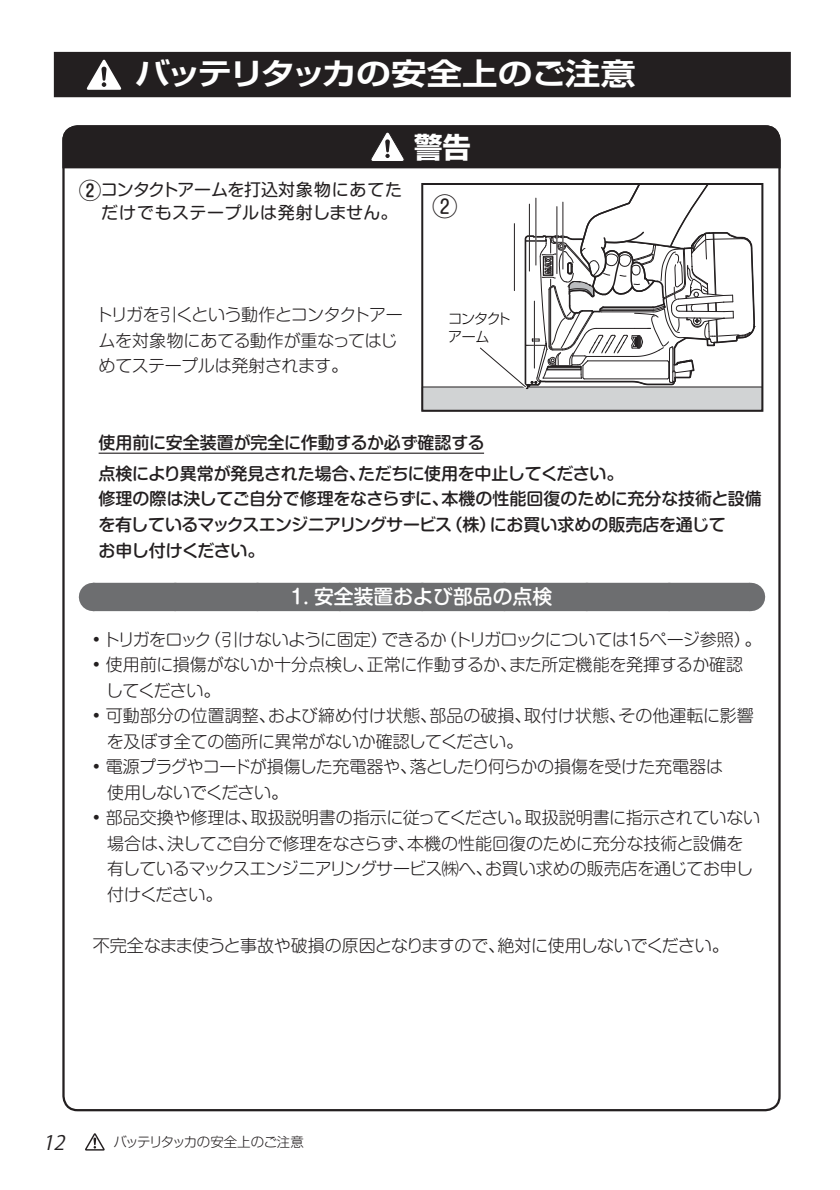
<style>
.page{position:relative;width:840px;height:1190px;background:#fff}
.page>*{position:absolute;margin:0;border:0;box-sizing:border-box;transform-origin:0 0}
.t1{font:30.2px "Shin Go Pro De Bold 90 msp RKSJ H";letter-spacing:-.045em;color:#fff;scale:1.18 1}
.t2{font:28.4px "Shin Go Pro Bold 90 msp RKSJ H";color:#fff}
.t3{font:25.6px "Shin M Go Pro Regular 90 msp RKSJ H";color:#231f20}
.t4{font:19.8px "Shin M Go Pro Medium 90 msp RKSJ H";color:#fff}
.t5{font:17px/25.6px "Shin M Go Pro Light 90 msp RKSJ H";letter-spacing:-.02em;color:#231f20}
.t6{font:17px/25.8px "Shin M Go Pro Medium 90 msp RKSJ H";letter-spacing:-.015em;color:#231f20}
.t7{font:17px/25.6px "Shin M Go Pro Light 90 msp RKSJ H";color:#231f20}
.t8{font:17px/22.6px "Shin M Go Pro Regular 90 msp RKSJ H";letter-spacing:.015em;color:#231f20;text-align:right}
.t9{font:14px/18px "Shin Go Pro Light 90 msp RKSJ H";letter-spacing:-.065em;color:#050100}
.t10{font:13.4px "Shin M Go Pro Light 90 msp RKSJ H";letter-spacing:-.03em;color:#231f20}
.s1{font-family:"Shin M Go Pro Medium 90 msp RKSJ H";font-size:22.6px}
.s2{font-family:"Shin M Go Pro Regular 90 msp RKSJ H"}
.s3{font-family:"Koz Go Pro Regular 90 msp RKSJ H";font-style:italic;font-size:19.8px}
</style>
<div class="page">
<div style="left:54px;top:52px;width:737px;height:45px;background:#231f20"></div>
<svg style="left:86px;top:59px;width:36px;height:31px"></svg>
<hr style="left:99px;top:453px;width:385px;height:1px;background:#231f20">
<svg style="left:750px;top:583px;width:1px;height:28px"></svg>
<div style="left:93px;top:583px;width:657px;height:28px;background:#6d6e70"></div>
<div style="left:422px;top:387px;width:340px;height:24px;background:#d1d3d4"></div>
<svg style="left:476px;top:186px;width:279px;height:204px"></svg>
<hr style="left:514px;top:224px;width:1px;height:67px;background:#231f20">
<hr style="left:535px;top:198px;width:1px;height:67px;background:#231f20">
<hr style="left:534px;top:301px;width:1px;height:67px;background:#231f20">
<hr style="left:529px;top:204px;width:1px;height:67px;background:#231f20">
<hr style="left:556px;top:207px;width:1px;height:67px;background:#231f20">
<hr style="left:562px;top:202px;width:1px;height:67px;background:#231f20">
<div style="left:421px;top:183px;width:342px;height:229px;border:2px solid #231f20"></div>
<svg style="left:62px;top:125px;width:719px;height:45px;background:#2f2b2c"></svg>
<svg style="left:85px;top:1133px;width:20px;height:18px"></svg>
<h1 class="t1" style="left:135px;top:63px;width:426px">バッテリタッカの安全上のご注意</h1>
<p class="t8" style="left:79px;top:181px;width:325px"><span class="s1">②</span>コンタクトアームを打込対象物にあてただけでもステープルは発射しません。</p>
<h2 class="t2" style="left:414px;top:136px;width:58px">警告</h2>
<h3 class="t3" style="left:432px;top:197px;width:27px">②</h3>
<p class="t5" style="left:96px;top:304px;width:309px">トリガを引くという動作とコンタクトアームを対象物にあてる動作が重なってはじめてステープルは発射されます。</p>
<p class="t9" style="left:448px;top:311px;width:64px">コンタクトアーム</p>
<p class="t6" style="left:99px;top:429px;width:526px;line-height:31.2px">使用前に安全装置が完全に作動するか必ず確認する<br>点検により異常が発見された場合、ただちに使用を中止してください。</p>
<p class="t6" style="left:98px;top:488px;width:665px">修理の際は決してご自分で修理をなさらずに、本機の性能回復のために充分な技術と設備を有しているマックスエンジニアリングサービス（株）にお買い求めの販売店を通じて<br>お申し付けください。</p>
<p class="t4" style="left:291px;top:589px;width:263px">1. 安全装置および部品の点検</p>
<p class="t5" style="left:93px;top:629px;width:670px"><span class="s2">•</span> トリガをロック（引けないように固定）できるか（トリガロックについては15ページ参照）。</p>
<p class="t5" style="left:106px;top:654px;width:638px;text-indent:-13px"><span class="s2">•</span> 使用前に損傷がないか十分点検し、正常に作動するか、また所定機能を発揮するか確認してください。</p>
<p class="t7" style="left:107px;top:705px;width:648px;text-indent:-14px"><span class="s2">•</span> 可動部分の位置調整、および締め付け状態、部品の破損、取付け状態、その他運転に影響を及ぼす全ての箇所に異常がないか確認してください。</p>
<p class="t5" style="left:107px;top:756px;width:617px;text-indent:-14px"><span class="s2">•</span> 電源プラグやコードが損傷した充電器や、落としたり何らかの損傷を受けた充電器は使用しないでください。</p>
<p class="t5" style="left:107px;top:807px;width:655px;text-indent:-14px"><span class="s2">•</span> 部品交換や修理は、取扱説明書の指示に従ってください。取扱説明書に指示されていない場合は、決してご自分で修理をなさらず、本機の性能回復のために充分な技術と設備を有しているマックスエンジニアリングサービス㈱へ、お買い求めの販売店を通じてお申し付けください。</p>
<p class="t5" style="left:93px;top:935px;width:637px">不完全なまま使うと事故や破損の原因となりますので、絶対に使用しないでください。</p>
<p class="t10" style="left:43px;top:1137px;width:263px"><span class="s3">12</span> 　　バッテリタッカの安全上のご注意</p>
</div>
